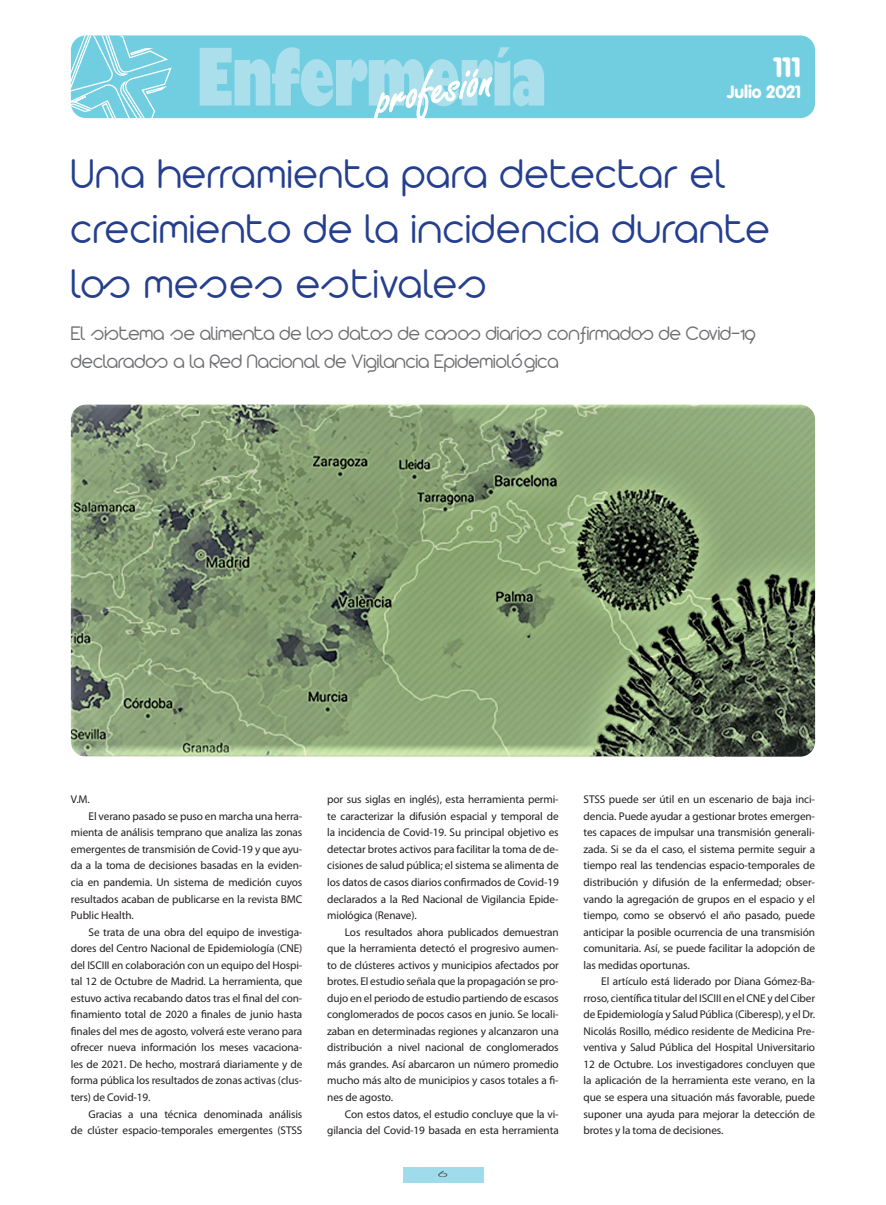
<style>
.page{position:relative;width:886px;height:1205px;background:#fff}
.page>*{position:absolute;margin:0;border:0;box-sizing:border-box;transform-origin:0 0}
.t1{font:300 45px/55px "Arista 2.0 Alternate";letter-spacing:.03em;color:#253f8e}
.t2{font:900 27.5px "VAG Rounded";color:#fff}
.t3{font:300 21.25px "Arista 2.0 Alternate";color:#6c6d70}
.t4{font:900 17.5px "VAG Rounded";color:#fff}
.t5{font:11.25px/16.5px "Myriad Pro";letter-spacing:-.01em;color:#231f20;text-align:justify}
.t6{font:11.25px "Myriad Pro";color:#231f20}
.t7{font:300 8.12px "Futura";color:#231f20;scale:2 1}
</style>
<div class="page">
<div style="left:71px;top:35px;width:744px;height:83px;background:#71cee1;border-radius:15px"></div>
<svg style="left:71px;top:35px;width:102px;height:83px"></svg>
<svg style="left:200px;top:47px;width:344px;height:72px"></svg>
<div style="left:403px;top:1167px;width:80px;height:15px;background:#9fdbea"></div>
<img style="left:71px;top:405px;width:744px;height:351px">
<p class="t2" style="left:773px;top:50px;width:29px">111</p>
<p class="t4" style="left:727px;top:81px;width:75px">Julio 2021</p>
<p class="t1" style="left:71px;top:146px;width:700px">Una herramienta para detectar el crecimiento de la incidencia durante los meses estivales</p>
<p class="t3" style="left:71px;top:321px;width:686px">El sistema se alimenta de los datos de casos diarios confirmados de Covid-19</p>
<p class="t3" style="left:71px;top:348px;width:489px">declarados a la Red Nacional de Vigilancia Epidemiológica</p>
<p class="t6" style="left:71px;top:793px;width:21px">V.M.</p>
<p class="t5" style="left:71px;top:808px;width:233px;text-indent:18px">El verano pasado se puso en marcha una herra&shy;mienta de análisis temprano que analiza las zonas emergentes de transmisión de Covid-19 y que ayu&shy;da a la toma de decisiones basadas en la eviden&shy;cia en pandemia. Un sistema de medición cuyos resultados acaban de publicarse en la revista BMC Public Health.</p>
<p class="t5" style="left:71px;top:924px;width:233px;text-indent:18px">Se trata de una obra del equipo de investiga&shy;dores del Centro Nacional de Epidemiología (CNE) del ISCIII en colaboración con un equipo del Hospi&shy;tal 12 de Octubre de Madrid. La herramienta, que estuvo activa recabando datos tras el final del con&shy;finamiento total de 2020 a finales de junio hasta finales del mes de agosto, volverá este verano para ofrecer nueva información los meses vacaciona&shy;les de 2021. De hecho, mostrará diariamente y de forma pública los resultados de zonas activas (clus&shy;ters) de Covid-19.</p>
<p class="t5" style="left:71px;top:1106px;width:233px;text-align:right">Gracias a una técnica denominada análisis<br>de clúster espacio-temporales emergentes (STSS</p>
<p class="t5" style="left:327px;top:791px;width:233px">por sus siglas en inglés), esta herramienta permi&shy;te caracterizar la difusión espacial y temporal de la incidencia de Covid-19. Su principal objetivo es detectar brotes activos para facilitar la toma de de&shy;cisiones de salud pública; el sistema se alimenta de los datos de casos diarios confirmados de Covid-19 declarados a la Red Nacional de Vigilancia Epide&shy;miológica (Renave).</p>
<p class="t5" style="left:327px;top:924px;width:233px;text-indent:18px">Los resultados ahora publicados demuestran que la herramienta detectó el progresivo aumen&shy;to de clústeres activos y municipios afectados por brotes. El estudio señala que la propagación se pro&shy;dujo en el periodo de estudio partiendo de escasos conglomerados de pocos casos en junio. Se locali&shy;zaban en determinadas regiones y alcanzaron una distribución a nivel nacional de conglomerados más grandes. Así abarcaron un número promedio mucho más alto de municipios y casos totales a fi&shy;nes de agosto.</p>
<p class="t5" style="left:327px;top:1106px;width:233px;text-align:right">Con estos datos, el estudio concluye que la vi&shy;gilancia del Covid-19 basada en esta herramienta</p>
<p class="t7" style="left:438px;top:1169px;width:7px">6</p>
<p class="t5" style="left:583px;top:791px;width:233px">STSS puede ser útil en un escenario de baja inci&shy;dencia. Puede ayudar a gestionar brotes emergen&shy;tes capaces de impulsar una transmisión generali&shy;zada. Si se da el caso, el sistema permite seguir a tiempo real las tendencias espacio-temporales de distribución y difusión de la enfermedad; obser&shy;vando la agregación de grupos en el espacio y el tiempo, como se observó el año pasado, puede anticipar la posible ocurrencia de una transmisión comunitaria. Así, se puede facilitar la adopción de las medidas oportunas.</p>
<p class="t5" style="left:583px;top:973px;width:233px;text-indent:18px">El artículo está liderado por Diana Gómez-Ba&shy;rroso, científica titular del ISCIII en el CNE y del Ciber de Epidemiología y Salud Pública (Ciberesp), y el Dr.<br>Nicolás Rosillo, médico residente de Medicina Pre&shy;ventiva y Salud Pública del Hospital Universitario 12 de Octubre. Los investigadores concluyen que la aplicación de la herramienta este verano, en la que se espera una situación más favorable, puede suponer una ayuda para mejorar la detección de brotes y la toma de decisiones.</p>
</div>
